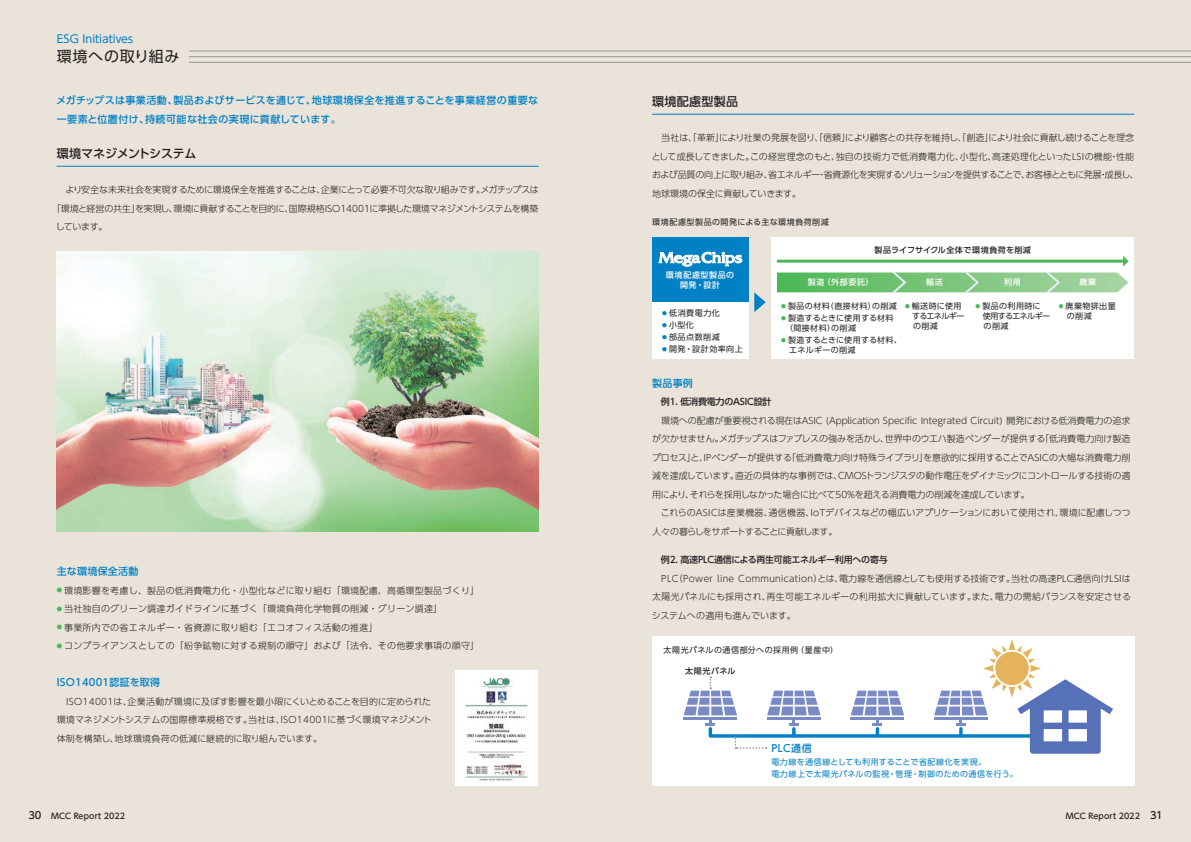
<style>
.page{position:relative;width:1191px;height:842px;background:#e9e3da}
.page>*{position:absolute;margin:0;border:0;box-sizing:border-box;transform-origin:0 0}
.t1{font:15px "UD Shin Go Pr 6 N";letter-spacing:.05em;color:#231f20}
.t2{font:500 12px "UD Shin Go Pr 6 N";letter-spacing:-.015em;color:#231f20}
.t3{font:500 12px "UD Shin Go Pr 6 N";letter-spacing:.025em;color:#231f20}
.t4{font:11px "UD Shin Go Pr 6 N";letter-spacing:-.005em;color:#0080c5}
.t5{font:500 10px/18.5px "UD Shin Go Pr 6 N";letter-spacing:.03em;color:#0080c5}
.t6{font:300 9px/18.5px "UD Shin Go Pr 6 N";letter-spacing:-.005em;color:#231f20;text-align:justify}
.t7{font:300 9px "UD Shin Go Pr 6 N";letter-spacing:.025em;color:#231f20}
.t8{font:300 9px "UD Shin Go Pr 6 N";letter-spacing:-.035em;color:#231f20}
.t9{font:300 9px "UD Shin Go Pr 6 N";letter-spacing:-.03em;color:#231f20}
.t10{font:500 9px "UD Shin Go Pr 6 N";letter-spacing:-.025em;color:#231f20}
.t11{font:8px/10px "UD Shin Go Pr 6 N";letter-spacing:.05em;color:#231f20}
.t12{font:8px/12px "UD Shin Go Pr 6 N";letter-spacing:.055em;color:#0080c5}
.t13{font:500 8px "UD Shin Go Pr 6 N";letter-spacing:.02em;color:#231f20}
.t14{font:500 8px/9.6px "UD Shin Go Pr 6 N";letter-spacing:.08em;color:#fff;text-align:center}
.t15{font:8px/10px "UD Shin Go Pr 6 N";letter-spacing:-.015em;color:#231f20}
.t16{font:500 8px "UD Shin Go Pr 6 N";letter-spacing:.04em;color:#231f20}
.t17{font:8px/10px "UD Shin Go Pr 6 N";letter-spacing:.02em;color:#231f20}
.s1{font-size:10px}
</style>
<div class="page">
<div style="left:652px;top:636px;width:482px;height:150px;background:#fff"></div>
<img style="left:57px;top:251px;width:482px;height:281px">
<hr style="left:189px;top:51px;width:1002px;height:1px;background:#939598">
<hr style="left:189px;top:56px;width:1002px;height:1px;background:#939598">
<hr style="left:189px;top:62px;width:1002px;height:1px;background:#939598">
<hr style="left:57px;top:166px;width:482px;height:1px;background:#0080c5">
<hr style="left:652px;top:114px;width:482px;height:1px;background:#0080c5">
<img style="left:455px;top:670px;width:82px;height:116px">
<div style="left:652px;top:237px;width:96px;height:65px;background:#0080c5"></div>
<div style="left:652px;top:302px;width:96px;height:57px;background:#fff"></div>
<svg style="left:658px;top:251px;width:84px;height:16px"></svg>
<div style="left:771px;top:237px;width:363px;height:122px;background:#fff"></div>
<svg style="left:754px;top:292px;width:11px;height:20px"></svg>
<svg style="left:777px;top:256px;width:351px;height:38px"></svg>
<svg style="left:683px;top:639px;width:430px;height:115px"></svg>
<p class="t4" style="left:57px;top:29px;width:78px">ESG Initiatives</p>
<h1 class="t1" style="left:57px;top:45px;width:124px">環境への取り組み</h1>
<p class="t5" style="left:56px;top:91px;width:483px">メガチップスは事業活動、製品およびサービスを通じて、地球環境保全を推進することを事業経営の重要な一要素と位置付け、持続可能な社会の実現に貢献しています。</p>
<h2 class="t2" style="left:57px;top:143px;width:141px">環境マネジメントシステム</h2>
<p class="t9" style="left:57px;top:183px;width:484px">　より安全な未来社会を実現するために環境保全を推進することは、企業にとって必要不可欠な取り組みです。メガチップスは</p>
<p class="t8" style="left:52px;top:201px;width:488px">「環境と経営の共生」を実現し、環境に貢献することを目的に、国際規格ISO14001に準拠した環境マネジメントシステムを構築</p>
<p class="t6" style="left:56px;top:217px;width:53px">しています。</p>
<p class="t5" style="left:57px;top:562px;width:83px">主な環境保全活動</p>
<p class="t7" style="left:57px;top:583px;width:424px"><sup>●</sup> 環境影響を考慮し、製品の低消費電力化・小型化などに取り組む「環境配慮、高循環型製品づくり」</p>
<p class="t7" style="left:57px;top:602px;width:387px"><sup>●</sup> 当社独自のグリーン調達ガイドラインに基づく「環境負荷化学物質の削減・グリーン調達」</p>
<p class="t7" style="left:57px;top:620px;width:322px"><sup>●</sup> 事業所内での省エネルギー・省資源に取り組む「エコオフィス活動の推進」</p>
<p class="t7" style="left:57px;top:639px;width:424px"><sup>●</sup> コンプライアンスとしての「紛争鉱物に対する規制の順守」および「法令、その他要求事項の順守」</p>
<p class="t5" style="left:57px;top:673px;width:105px">ISO14001認証を取得</p>
<p class="t6" style="left:57px;top:692px;width:376px">　ISO14001は、企業活動が環境に及ぼす影響を最小限にくいとめることを目的に定められた環境マネジメントシステムの国際標準規格です。当社は、ISO14001に基づく環境マネジメント体制を構築し、地球環境負荷の低減に継続的に取り組んでいます。</p>
<h2 class="t3" style="left:652px;top:91px;width:87px">環境配慮型製品</h2>
<p class="t6" style="left:651px;top:128px;width:488px;text-align:left">　当社は、「革新」により社業の発展を図り、「信頼」により顧客との共存を維持し、「創造」により社会に貢献し続けることを理念として成長してきました。この経営理念のもと、独自の技術力で低消費電力化、小型化、高速処理化といったLSIの機能・性能および品質の向上に取り組み、省エネルギー・省資源化を実現するソリューションを提供することで、お客様とともに発展・成長し、地球環境の保全に貢献していきます。</p>
<p class="t11" style="left:652px;top:217px;width:178px">環境配慮型製品の開発による主な環境負荷削減</p>
<p class="t16" style="left:874px;top:244px;width:158px">製品ライフサイクル全体で環境負荷を削減</p>
<p class="t14" style="left:666px;top:270px;width:70px">環境配慮型製品の開発・設計</p>
<p class="t11" style="left:662px;top:308px;width:59px"><sup>●</sup> 低消費電力化</p>
<p class="t11" style="left:662px;top:320px;width:33px"><sup>●</sup> 小型化</p>
<p class="t11" style="left:662px;top:332px;width:59px"><sup>●</sup> 部品点数削減</p>
<p class="t11" style="left:662px;top:344px;width:82px"><sup>●</sup> 開発・設計効率向上</p>
<p class="t14" style="left:808px;top:277px;width:67px">製造（外部委託）</p>
<p class="t14" style="left:926px;top:277px;width:18px">輸送</p>
<p class="t14" style="left:1004px;top:277px;width:18px">利用</p>
<p class="t14" style="left:1079px;top:277px;width:18px">廃棄</p>
<p class="t11" style="left:781px;top:300px;width:117px"><sup>●</sup> 製品の材料（直接材料）の削減</p>
<p class="t11" style="left:785px;top:312px;width:110px;text-indent:-4px"><sup>●</sup> 製造するときに使用する材料（間接材料）の削減</p>
<p class="t11" style="left:789px;top:334px;width:114px;text-indent:-8px"><sup>●</sup> 製造するときに使用する材料、エネルギーの削減</p>
<p class="t17" style="left:912px;top:300px;width:54px;text-indent:-7px"><sup>●</sup> 輸送時に使用するエネルギーの削減</p>
<p class="t15" style="left:982px;top:300px;width:69px;text-indent:-7px"><sup>●</sup> 製品の利用時に使用するエネルギーの削減</p>
<p class="t11" style="left:1066px;top:300px;width:50px;text-indent:-8px"><sup>●</sup> 廃棄物排出量の削減</p>
<p class="t5" style="left:652px;top:373px;width:42px">製品事例</p>
<p class="t10" style="left:652px;top:394px;width:121px">　例1. 低消費電力のASIC設計</p>
<p class="t6" style="left:652px;top:411px;width:480px;text-align:left">　環境への配慮が重要視される現在はASIC (Application Specific Integrated Circuit) 開発における低消費電力の追求が欠かせません。メガチップスはファブレスの強みを活かし、世界中のウエハ製造ベンダーが提供する「低消費電力向け製造プロセス」と、IPベンダーが提供する「低消費電力向け特殊ライブラリ」を意欲的に採用することでASICの大幅な消費電力削減を達成しています。直近の具体的な事例では、CMOSトランジスタの動作電圧をダイナミックにコントロールする技術の適用により、それらを採用しなかった場合に比べて50%を超える消費電力の削減を達成しています。<br>　これらのASICは産業機器、通信機器、IoTデバイスなどの幅広いアプリケーションにおいて使用され、環境に配慮しつつ人々の暮らしをサポートすることに貢献します。</p>
<p class="t10" style="left:652px;top:552px;width:237px">　例2. 高速PLC通信による再生可能エネルギー利用への寄与</p>
<p class="t6" style="left:652px;top:569px;width:481px;text-indent:9px">PLC（Power line Communication）とは、電力線を通信線としても使用する技術です。当社の高速PLC通信向けLSIは太陽光パネルにも採用され、再生可能エネルギーの利用拡大に貢献しています。また、電力の需給バランスを安定させるシステムへの適用も進んでいます。</p>
<p class="t11" style="left:663px;top:645px;width:176px">太陽光パネルの通信部分への採用例（量産中）</p>
<p class="t13" style="left:685px;top:665px;width:52px">太陽光パネル</p>
<p class="t5" style="left:771px;top:738px;width:42px">PLC通信</p>
<p class="t12" style="left:771px;top:756px;width:248px">電力線を通信線としても利用することで省配線化を実現。<br>電力線上で太陽光パネルの監視・管理・制御のための通信を行う。</p>
<p class="t13" style="left:28px;top:810px;width:98px"><span class="s1">30</span> MCC Report 2022</p>
<p class="t13" style="left:1066px;top:810px;width:98px">MCC Report 2022 <span class="s1">31</span></p>
</div>
